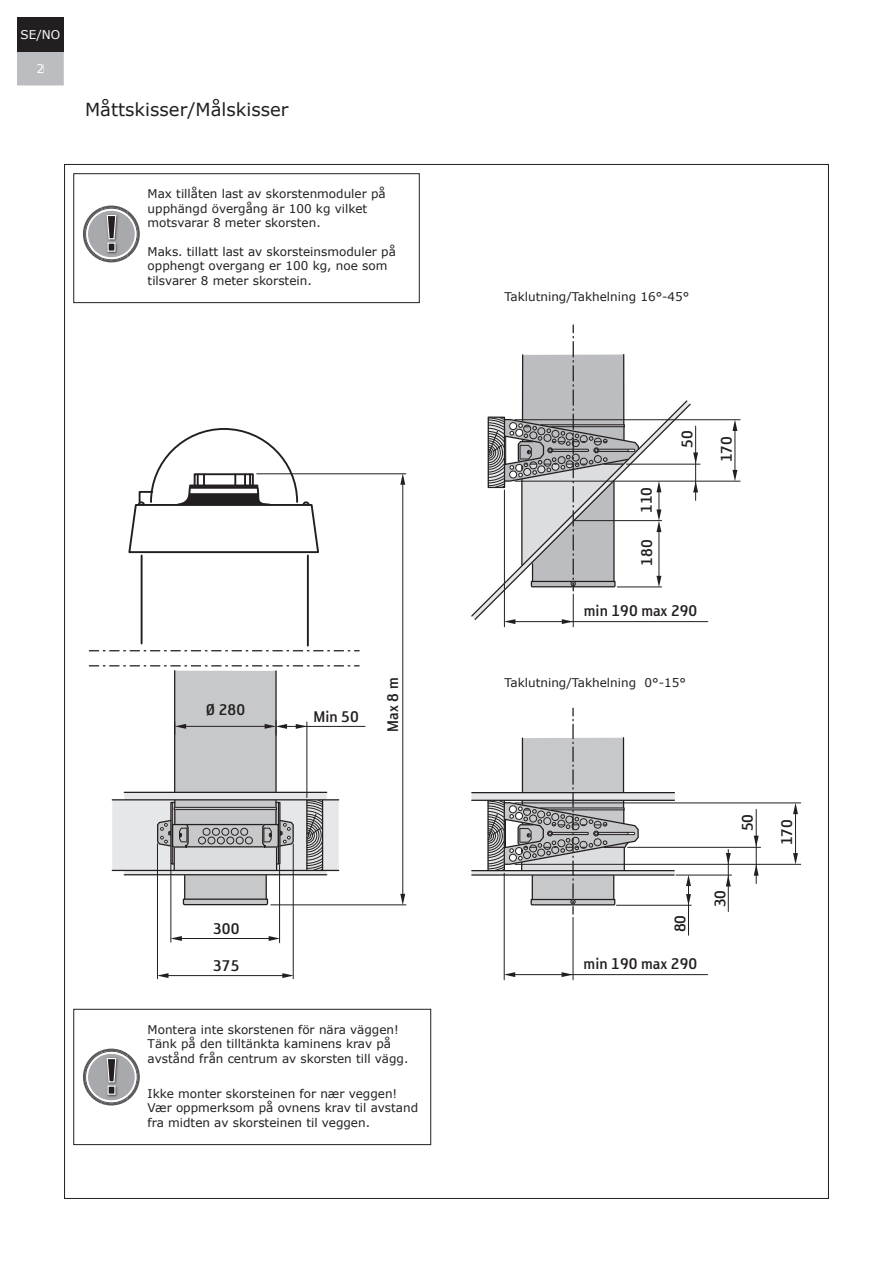
<style>
.page{position:relative;width:893px;height:1263px;background:#fff}
.page>*{position:absolute;margin:0;border:0;box-sizing:border-box;transform-origin:0 0}
.t1{font:55.95px "Reykjavik One OT D Gauge";color:#231f20}
.t2{font:18px "Verdana";color:#231f20}
.t3{font:17.85px "Reykjavik One OT B Gauge";color:#231f20}
.t4{font:12px/14.4px "Verdana";color:#231f20}
.t5{font:12px "Verdana";color:#fff}
</style>
<div class="page">
<svg style="left:473px;top:402px;width:219px;height:219px"></svg>
<hr style="left:504px;top:490px;width:1px;height:137px;background:#231f20">
<hr style="left:573px;top:594px;width:1px;height:33px;background:#231f20">
<svg style="left:487px;top:325px;width:153px;height:266px"></svg>
<hr style="left:513px;top:621px;width:195px;height:1px;background:#231f20">
<svg style="left:732px;top:470px;width:5px;height:11px"></svg>
<svg style="left:562px;top:619px;width:11px;height:5px"></svg>
<svg style="left:504px;top:619px;width:11px;height:5px"></svg>
<svg style="left:732px;top:420px;width:5px;height:11px"></svg>
<hr style="left:515px;top:481px;width:225px;height:1px;background:#231f20">
<hr style="left:626px;top:464px;width:74px;height:1px;background:#231f20">
<hr style="left:574px;top:520px;width:88px;height:1px;background:#231f20">
<hr style="left:617px;top:586px;width:45px;height:1px;background:#231f20">
<hr style="left:515px;top:419px;width:225px;height:1px;background:#231f20">
<hr style="left:734px;top:424px;width:1px;height:49px;background:#231f20">
<svg style="left:693px;top:452px;width:5px;height:12px"></svg>
<svg style="left:693px;top:481px;width:5px;height:11px"></svg>
<hr style="left:695px;top:426px;width:1px;height:74px;background:#231f20">
<svg style="left:656px;top:576px;width:5px;height:11px"></svg>
<svg style="left:656px;top:481px;width:5px;height:51px"></svg>
<hr style="left:658px;top:527px;width:1px;height:54px;background:#231f20">
<svg style="left:89px;top:650px;width:271px;height:1px"></svg>
<hr style="left:157px;top:844px;width:1px;height:135px;background:#231f20">
<hr style="left:293px;top:844px;width:1px;height:135px;background:#231f20">
<hr style="left:166px;top:975px;width:120px;height:1px;background:#231f20">
<svg style="left:282px;top:973px;width:12px;height:5px"></svg>
<svg style="left:158px;top:973px;width:10px;height:5px"></svg>
<hr style="left:170px;top:865px;width:1px;height:77px;background:#231f20">
<hr style="left:279px;top:865px;width:1px;height:78px;background:#231f20">
<hr style="left:271px;top:904px;width:135px;height:1px;background:#231f20">
<hr style="left:257px;top:473px;width:149px;height:1px;background:#231f20">
<hr style="left:402px;top:481px;width:1px;height:415px;background:#231f20">
<svg style="left:400px;top:473px;width:5px;height:12px"></svg>
<svg style="left:400px;top:894px;width:5px;height:11px"></svg>
<hr style="left:180px;top:938px;width:92px;height:1px;background:#231f20">
<svg style="left:269px;top:936px;width:11px;height:5px"></svg>
<svg style="left:171px;top:936px;width:11px;height:5px"></svg>
<hr style="left:285px;top:726px;width:80px;height:1px;background:#231f20">
<svg style="left:89px;top:665px;width:271px;height:241px"></svg>
<hr style="left:307px;top:555px;width:2px;height:91px;background:#231f20">
<hr style="left:141px;top:555px;width:2px;height:88px;background:#231f20">
<svg style="left:128px;top:428px;width:192px;height:126px"></svg>
<hr style="left:504px;top:873px;width:1px;height:107px;background:#231f20">
<hr style="left:573px;top:917px;width:1px;height:63px;background:#231f20">
<svg style="left:472px;top:708px;width:202px;height:206px"></svg>
<hr style="left:513px;top:974px;width:195px;height:1px;background:#231f20">
<svg style="left:793px;top:853px;width:5px;height:11px"></svg>
<svg style="left:562px;top:972px;width:11px;height:5px"></svg>
<svg style="left:504px;top:972px;width:11px;height:5px"></svg>
<svg style="left:793px;top:803px;width:5px;height:11px"></svg>
<hr style="left:515px;top:864px;width:286px;height:1px;background:#231f20">
<hr style="left:628px;top:847px;width:133px;height:1px;background:#231f20">
<hr style="left:676px;top:874px;width:55px;height:1px;background:#231f20">
<hr style="left:616px;top:905px;width:75px;height:1px;background:#231f20">
<hr style="left:515px;top:802px;width:286px;height:1px;background:#231f20">
<hr style="left:795px;top:807px;width:1px;height:49px;background:#231f20">
<svg style="left:754px;top:836px;width:5px;height:11px"></svg>
<svg style="left:754px;top:864px;width:5px;height:12px"></svg>
<hr style="left:756px;top:809px;width:1px;height:74px;background:#231f20">
<svg style="left:726px;top:853px;width:5px;height:11px"></svg>
<svg style="left:726px;top:875px;width:5px;height:11px"></svg>
<hr style="left:728px;top:849px;width:1px;height:62px;background:#231f20">
<svg style="left:686px;top:894px;width:5px;height:11px"></svg>
<svg style="left:686px;top:875px;width:5px;height:11px"></svg>
<hr style="left:688px;top:881px;width:1px;height:54px;background:#231f20">
<img style="left:103px;top:206px;width:17px;height:1px">
<img style="left:103px;top:261px;width:17px;height:1px">
<svg style="left:83px;top:207px;width:57px;height:54px"></svg>
<img style="left:103px;top:1048px;width:17px;height:2px">
<img style="left:102px;top:1104px;width:18px;height:1px">
<svg style="left:83px;top:1050px;width:57px;height:54px"></svg>
<div style="left:73px;top:173px;width:347px;height:130px;border:1px solid #231f20"></div>
<div style="left:73px;top:1009px;width:358px;height:136px;border:1px solid #231f20"></div>
<div style="left:17px;top:51px;width:47px;height:34px;background:#bcbdc0"></div>
<div style="left:38px;top:64px;width:5px;height:9px;background:#bcbdc0"></div>
<div style="left:17px;top:17px;width:47px;height:34px;background:#231f20"></div>
<p class="t5" style="left:21px;top:26px;width:41px">SE/NO</p>
<p class="t5" style="left:37px;top:60px;width:9px">2</p>
<h2 class="t2" style="left:85px;top:97px;width:205px">Måttskisser/Målskisser</h2>
<h1 class="t1" style="left:104px;top:204px;width:16px">!</h1>
<p class="t4" style="left:148px;top:187px;width:240px">Max tillåten last av skorstenmoduler på upphängd övergång är 100 kg vilket motsvarar 8 meter skorsten.</p>
<p class="t4" style="left:148px;top:244px;width:250px">Maks. tillatt last av skorsteinsmoduler på opphengt overgang er 100 kg, noe som tilsvarer 8 meter skorstein.</p>
<h3 class="t3" style="left:206px;top:701px;width:41px">Ø 280</h3>
<h3 class="t3" style="left:313px;top:708px;width:47px">Min 50</h3>
<h3 class="t3" style="left:384px;top:732px;width:55px;rotate:-90deg">Max 8 m</h3>
<h1 class="t1" style="left:104px;top:1047px;width:16px">!</h1>
<h3 class="t3" style="left:213px;top:919px;width:28px">300</h3>
<h3 class="t3" style="left:213px;top:956px;width:28px">375</h3>
<p class="t4" style="left:148px;top:1022px;width:262px">Montera inte skorstenen för nära väggen!<br>Tänk på den tilltänkta kaminens krav på avstånd från centrum av skorsten till vägg.</p>
<p class="t4" style="left:148px;top:1086px;width:272px">Ikke monter skorsteinen for nær veggen!<br>Vær oppmerksom på ovnens krav til avstand fra midten av skorsteinen til veggen.</p>
<p class="t4" style="left:505px;top:289px;width:186px">Taklutning/Takhelning 16°-45°</p>
<h3 class="t3" style="left:637px;top:513px;width:28px;rotate:-90deg">110</h3>
<h3 class="t3" style="left:637px;top:565px;width:28px;rotate:-90deg">180</h3>
<h3 class="t3" style="left:678px;top:448px;width:19px;rotate:-90deg">50</h3>
<h3 class="t3" style="left:584px;top:601px;width:115px">min 190 max 290</h3>
<h3 class="t3" style="left:717px;top:462px;width:28px;rotate:-90deg">170</h3>
<p class="t4" style="left:505px;top:675px;width:183px">Taklutning/Takhelning 0°-15°</p>
<h3 class="t3" style="left:738px;top:831px;width:19px;rotate:-90deg">50</h3>
<h3 class="t3" style="left:671px;top:932px;width:19px;rotate:-90deg">80</h3>
<h3 class="t3" style="left:584px;top:954px;width:115px">min 190 max 290</h3>
<h3 class="t3" style="left:711px;top:907px;width:19px;rotate:-90deg">30</h3>
<h3 class="t3" style="left:778px;top:845px;width:28px;rotate:-90deg">170</h3>
</div>
